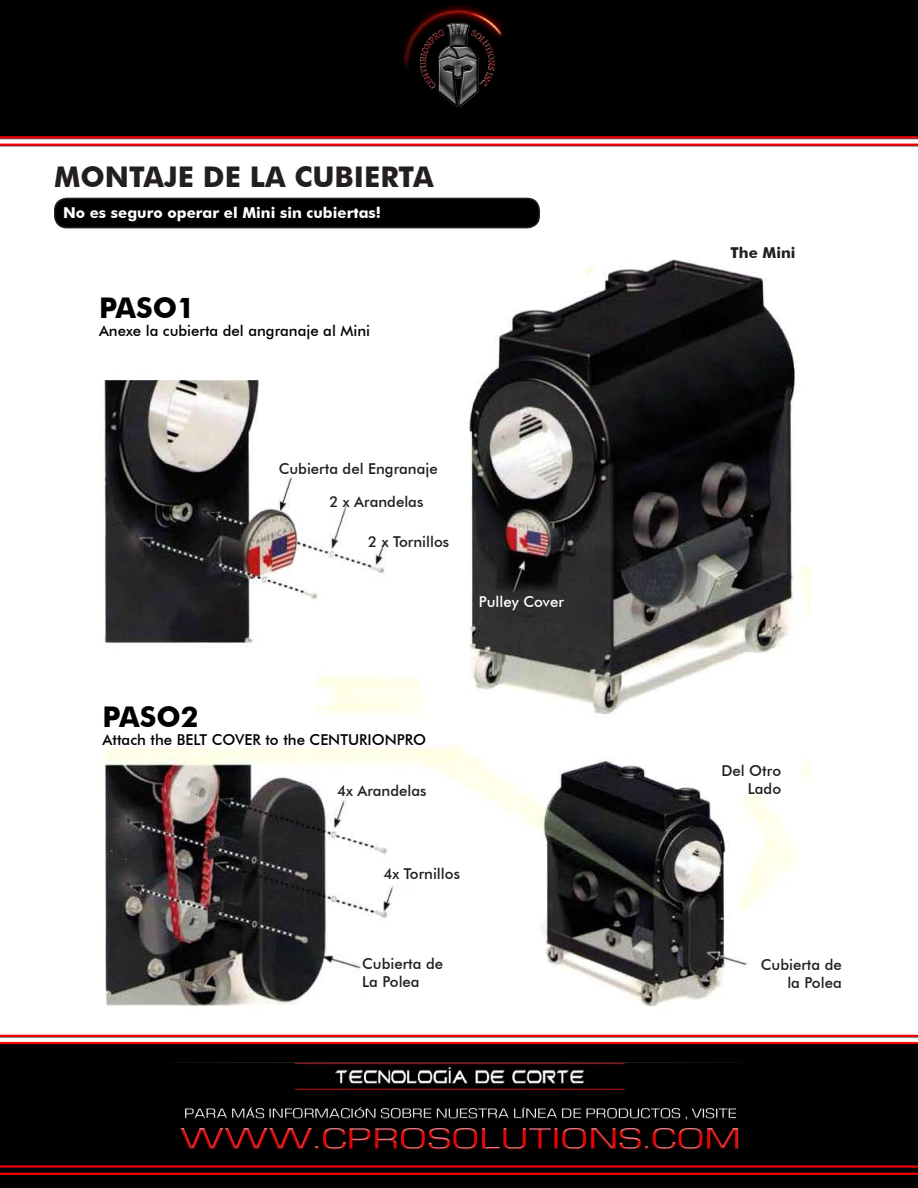
<style>
.page{position:relative;width:918px;height:1188px;background:#fff}
.page>*{position:absolute;margin:0;border:0;box-sizing:border-box;transform-origin:0 0}
.t1{font:700 28.5px "Futura BT";color:#231f20}
.t2{font:700 28.5px "Futura BT";color:#000}
.t3{font:500 15px/18px "Futura BT";color:#231f20;text-align:right}
.t4{font:500 15px "Futura BT";color:#000}
.t5{font:700 15px "Futura BT";color:#fff}
.t6{font:500 15px "Futura BT";color:#fff}
.t7{font:700 15px "Futura BT";color:#231f20}
</style>
<div class="page">
<div style="left:55px;top:198px;width:484px;height:30px;background:#000;border-radius:12px"></div>
<div style="left:54px;top:198px;width:486px;height:30px;border:2px solid #231f20;border-radius:12px"></div>
<img style="left:104px;top:259px;width:706px;height:748px">
<img style="left:0;top:1034px;width:918px;height:154px">
<img style="left:170px;top:1047px;width:578px;height:110px">
<img style="left:0;top:0;width:918px;height:147px">
<img style="left:397px;top:5px;width:124px;height:110px">
<h1 class="t1" style="left:54px;top:160px;width:381px">MONTAJE DE LA CUBIERTA</h1>
<p class="t5" style="left:63px;top:204px;width:320px">No es seguro operar el Mini sin cubiertas!</p>
<h1 class="t2" style="left:99px;top:291px;width:97px">PASO1</h1>
<p class="t4" style="left:99px;top:322px;width:273px">Anexe la cubierta del angranaje al Mini</p>
<p class="t3" style="left:279px;top:459px;width:161px">Cubierta del Engranaje</p>
<p class="t3" style="left:329px;top:493px;width:96px">2 x Arandelas</p>
<p class="t3" style="left:368px;top:532px;width:83px">2 x Tornillos</p>
<p class="t6" style="left:479px;top:592px;width:87px">Pulley Cover</p>
<h1 class="t2" style="left:103px;top:699px;width:97px">PASO2</h1>
<p class="t4" style="left:103px;top:730px;width:325px">Attach the BELT COVER to the CENTURIONPRO</p>
<p class="t3" style="left:337px;top:782px;width:91px">4x Arandelas</p>
<p class="t3" style="left:383px;top:865px;width:78px">4x Tornillos</p>
<p class="t3" style="left:362px;top:955px;width:82px;text-align:left">Cubierta de<br>La Polea</p>
<p class="t7" style="left:731px;top:244px;width:66px">The Mini</p>
<p class="t3" style="left:721px;top:762px;width:61px">Del Otro<br>Lado</p>
<p class="t3" style="left:761px;top:956px;width:82px">Cubierta de la Polea</p>
</div>
